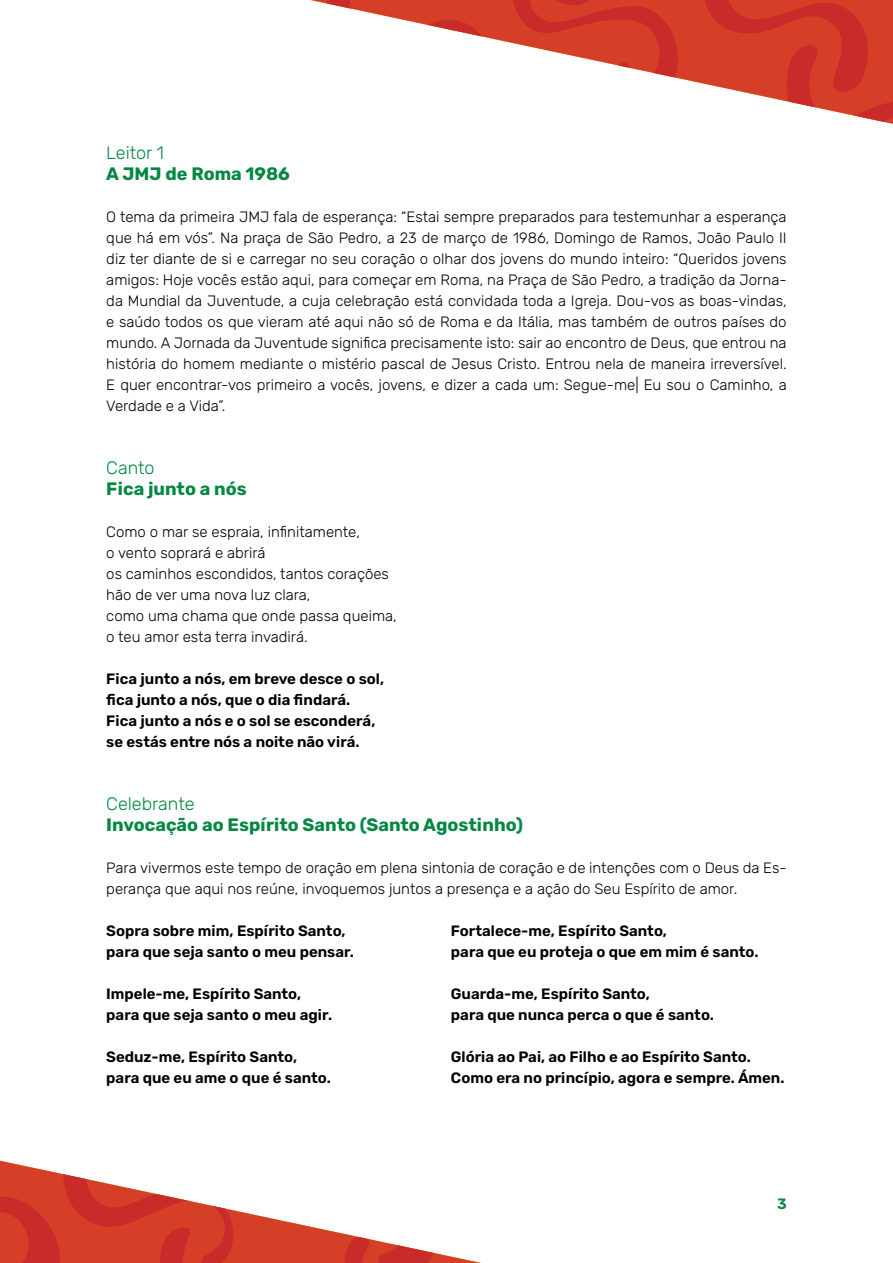
<style>
.page{position:relative;width:893px;height:1263px;background:#fff}
.page>*{position:absolute;margin:0;border:0;box-sizing:border-box;transform-origin:0 0}
.t1{font:700 18px "Rubik";color:#058744}
.t2{font:300 18px "Rubik";color:#058744}
.t3{font:300 15px/21px "Rubik";color:#000}
.t4{font:600 15px/21px "Rubik";color:#000}
.t5{font:600 15px "Rubik";color:#058744}
</style>
<div class="page">
<svg style="left:310px;top:0;width:583px;height:124px"></svg>
<svg style="left:0;top:1160px;width:481px;height:103px"></svg>
<p class="t2" style="left:106px;top:143px;width:59px">Leitor 1</p>
<p class="t1" style="left:106px;top:164px;width:185px">A JMJ de Roma 1986</p>
<p class="t3" style="left:106px;top:207px;width:682px;text-align:justify">O tema da primeira JMJ fala de esperança: “Estai sempre preparados para testemunhar a esperança que há em vós”. Na praça de São Pedro, a 23 de março de 1986, Domingo de Ramos, João Paulo II diz ter diante de si e carregar no seu coração o olhar dos jovens do mundo inteiro: “Queridos jovens amigos: Hoje vocês estão aqui, para começar em Roma, na Praça de São Pedro, a tradição da Jorna&shy;da Mundial da Juventude, a cuja celebração está convidada toda a Igreja. Dou-vos as boas-vindas, e saúdo todos os que vieram até aqui não só de Roma e da Itália, mas também de outros países do mundo. A Jornada da Juventude significa precisamente isto: sair ao encontro de Deus, que entrou na história do homem mediante o mistério pascal de Jesus Cristo. Entrou nela de maneira irreversível.<br>E quer encontrar-vos primeiro a vocês, jovens, e dizer a cada um: Segue-me| Eu sou o Caminho, a Verdade e a Vida”.</p>
<p class="t2" style="left:106px;top:458px;width:50px">Canto</p>
<p class="t1" style="left:106px;top:479px;width:142px">Fica junto a nós</p>
<p class="t3" style="left:106px;top:522px;width:292px">Como o mar se espraia, infinitamente,<br>o vento soprará e abrirá<br>os caminhos escondidos, tantos corações hão de ver uma nova luz clara,<br>como uma chama que onde passa queima, o teu amor esta terra invadirá.</p>
<p class="t4" style="left:106px;top:669px;width:279px">Fica junto a nós, em breve desce o sol, fica junto a nós, que o dia findará.<br>Fica junto a nós e o sol se esconderá, se estás entre nós a noite não virá.</p>
<p class="t2" style="left:106px;top:794px;width:90px">Celebrante</p>
<p class="t1" style="left:106px;top:815px;width:418px">Invocação ao Espírito Santo (Santo Agostinho)</p>
<p class="t3" style="left:106px;top:858px;width:682px">Para vivermos este tempo de oração em plena sintonia de coração e de intenções com o Deus da Es&shy;perança que aqui nos reúne, invoquemos juntos a presença e a ação do Seu Espírito de amor.</p>
<p class="t4" style="left:106px;top:921px;width:249px">Sopra sobre mim, Espírito Santo, para que seja santo o meu pensar.</p>
<p class="t4" style="left:106px;top:984px;width:227px">Impele-me, Espírito Santo, para que seja santo o meu agir.</p>
<p class="t4" style="left:106px;top:1047px;width:226px">Seduz-me, Espírito Santo, para que eu ame o que é santo.</p>
<p class="t4" style="left:451px;top:921px;width:309px">Fortalece-me, Espírito Santo,<br>para que eu proteja o que em mim é santo.</p>
<p class="t4" style="left:451px;top:984px;width:265px">Guarda-me, Espírito Santo,<br>para que nunca perca o que é santo.</p>
<p class="t4" style="left:451px;top:1047px;width:335px">Glória ao Pai, ao Filho e ao Espírito Santo.<br>Como era no princípio, agora e sempre. Ámen.</p>
<p class="t5" style="left:777px;top:1195px;width:11px">3</p>
</div>
